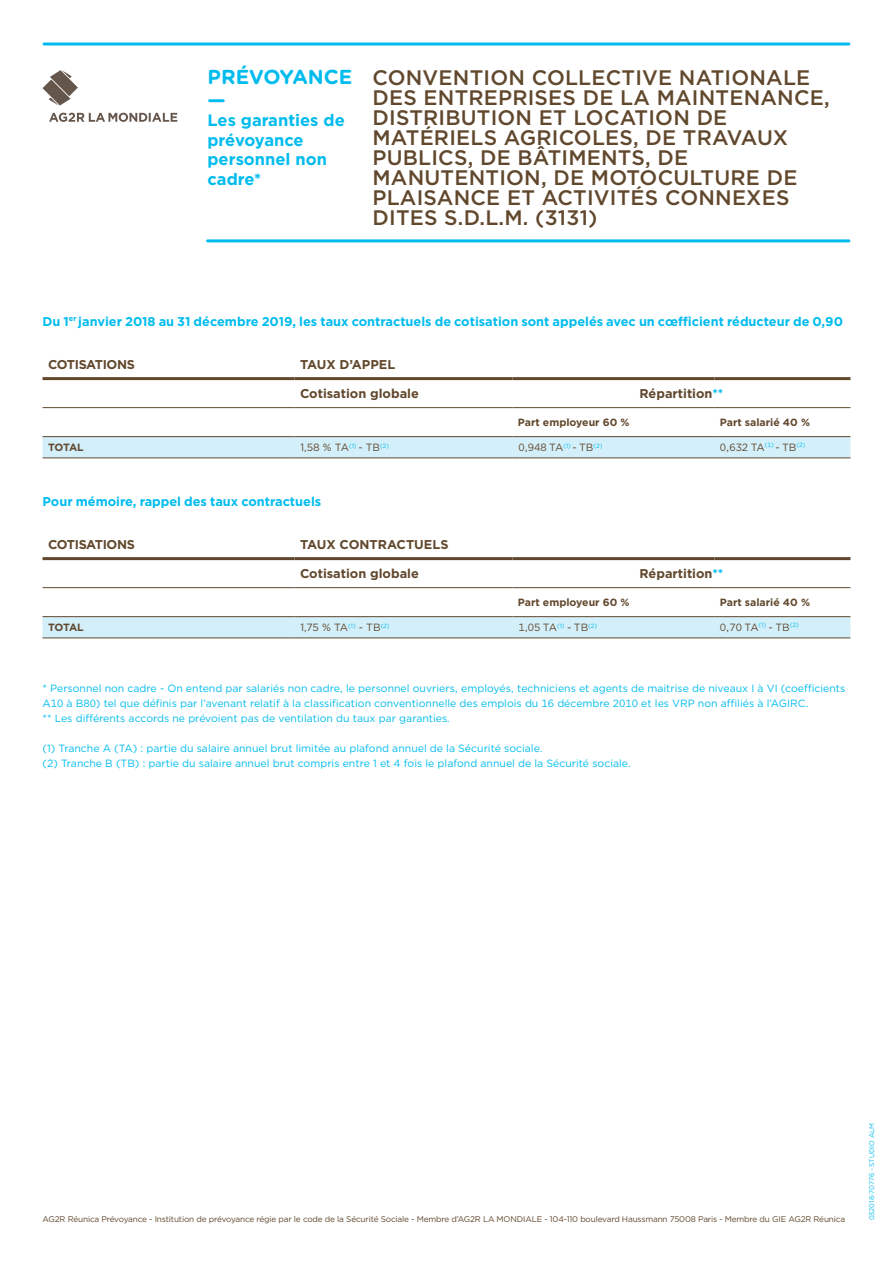
<style>
.page{position:relative;width:893px;height:1263px;background:#fff}
.page>*{position:absolute;margin:0;border:0;box-sizing:border-box;transform-origin:0 0}
.t1{font:500 21px/20px "Gotham";letter-spacing:.01em;color:#61482d}
.t2{font:700 20.25px/22.5px "Gotham Rounded";color:#00bcee}
.t3{font:700 16.5px/19.5px "Gotham";color:#00bcee}
.t4{font:700 12.75px "Gotham";color:#00bcee}
.t5{font:700 12.75px "Gotham";color:#61482d}
.t6{font:700 12.75px "Gotham";letter-spacing:-.03em;color:#61482d}
.t7{font:10.5px/15px "Gotham";color:#00bcee}
.t8{font:10.5px "Gotham";color:#61482d}
.t9{font:700 10.5px "Gotham";color:#61482d}
.t10{font:8.25px "Gotham";letter-spacing:-.02em;color:#61482d}
.t11{font:6.75px "Gotham";color:#00bcee}
.s1{color:#00bcee}
</style>
<div class="page">
<hr style="left:44px;top:43px;width:805px;height:3px;background:#00bcee">
<hr style="left:207px;top:239px;width:642px;height:3px;background:#00bcee">
<svg style="left:43px;top:380px;width:807px;height:29px"></svg>
<div style="left:43px;top:437px;width:807px;height:20px;background:#d3effa"></div>
<hr style="left:43px;top:377px;width:251px;height:3px;background:#61482d">
<hr style="left:294px;top:377px;width:218px;height:3px;background:#61482d">
<hr style="left:512px;top:377px;width:202px;height:3px;background:#61482d">
<hr style="left:714px;top:377px;width:136px;height:3px;background:#61482d">
<hr style="left:43px;top:457px;width:251px;height:1px;background:#61482d">
<hr style="left:294px;top:457px;width:218px;height:1px;background:#61482d">
<hr style="left:512px;top:457px;width:202px;height:1px;background:#61482d">
<hr style="left:714px;top:457px;width:136px;height:1px;background:#61482d">
<hr style="left:43px;top:407px;width:251px;height:1px;background:#61482d">
<hr style="left:294px;top:407px;width:218px;height:1px;background:#61482d">
<hr style="left:512px;top:407px;width:202px;height:1px;background:#61482d">
<hr style="left:714px;top:407px;width:136px;height:1px;background:#61482d">
<hr style="left:43px;top:436px;width:251px;height:1px;background:#61482d">
<hr style="left:294px;top:436px;width:218px;height:1px;background:#61482d">
<hr style="left:512px;top:436px;width:202px;height:1px;background:#61482d">
<hr style="left:714px;top:436px;width:136px;height:1px;background:#61482d">
<svg style="left:43px;top:560px;width:807px;height:29px"></svg>
<div style="left:43px;top:617px;width:807px;height:20px;background:#d3effa"></div>
<hr style="left:43px;top:557px;width:251px;height:3px;background:#61482d">
<hr style="left:294px;top:557px;width:218px;height:3px;background:#61482d">
<hr style="left:512px;top:557px;width:202px;height:3px;background:#61482d">
<hr style="left:714px;top:557px;width:136px;height:3px;background:#61482d">
<hr style="left:43px;top:587px;width:251px;height:1px;background:#61482d">
<hr style="left:294px;top:587px;width:218px;height:1px;background:#61482d">
<hr style="left:512px;top:587px;width:202px;height:1px;background:#61482d">
<hr style="left:714px;top:587px;width:136px;height:1px;background:#61482d">
<hr style="left:43px;top:616px;width:251px;height:1px;background:#61482d">
<hr style="left:294px;top:616px;width:218px;height:1px;background:#61482d">
<hr style="left:512px;top:616px;width:202px;height:1px;background:#61482d">
<hr style="left:714px;top:616px;width:136px;height:1px;background:#61482d">
<hr style="left:43px;top:637px;width:251px;height:1px;background:#61482d">
<hr style="left:294px;top:637px;width:218px;height:1px;background:#61482d">
<hr style="left:512px;top:637px;width:202px;height:1px;background:#61482d">
<hr style="left:714px;top:637px;width:136px;height:1px;background:#61482d">
<svg style="left:43px;top:70px;width:134px;height:52px"></svg>
<h2 class="t2" style="left:207px;top:65px;width:146px">PRÉVOYANCE —</h2>
<h3 class="t3" style="left:207px;top:111px;width:139px">Les garanties de prévoyance personnel non cadre*</h3>
<p class="t1" style="left:372px;top:67px;width:459px">CONVENTION COLLECTIVE NATIONALE<br>DES ENTREPRISES DE LA MAINTENANCE,<br>DISTRIBUTION ET LOCATION DE<br>MATÉRIELS AGRICOLES, DE TRAVAUX<br>PUBLICS, DE BÂTIMENTS, DE<br>MANUTENTION, DE MOTOCULTURE DE<br>PLAISANCE ET ACTIVITÉS CONNEXES<br>DITES S.D.L.M. (3131)</p>
<p class="t4" style="left:43px;top:313px;width:802px">Du 1<sup>er</sup> janvier 2018 au 31 décembre 2019, les taux contractuels de cotisation sont appelés avec un cœfficient réducteur de 0,90</p>
<p class="t6" style="left:48px;top:356px;width:88px">COTISATIONS</p>
<p class="t5" style="left:300px;top:356px;width:97px">TAUX D’APPEL</p>
<p class="t5" style="left:300px;top:385px;width:120px">Cotisation globale</p>
<p class="t5" style="left:639px;top:385px;width:85px">Répartition<span class="s1">**</span></p>
<p class="t9" style="left:518px;top:416px;width:113px">Part employeur 60 %</p>
<p class="t9" style="left:720px;top:416px;width:92px">Part salarié 40 %</p>
<p class="t9" style="left:48px;top:440px;width:37px">TOTAL</p>
<p class="t8" style="left:300px;top:441px;width:90px">1,58 % TA<sup>(1)</sup> - TB<sup>(2)</sup></p>
<p class="t8" style="left:518px;top:441px;width:86px">0,948 TA<sup>(1)</sup> - TB<sup>(2)</sup></p>
<p class="t8" style="left:720px;top:440px;width:87px">0,632 TA<sup>(1)</sup> - TB<sup>(2)</sup></p>
<p class="t4" style="left:43px;top:493px;width:280px">Pour mémoire, rappel des taux contractuels</p>
<p class="t6" style="left:48px;top:536px;width:88px">COTISATIONS</p>
<p class="t5" style="left:300px;top:536px;width:150px">TAUX CONTRACTUELS</p>
<p class="t5" style="left:300px;top:565px;width:120px">Cotisation globale</p>
<p class="t5" style="left:639px;top:565px;width:85px">Répartition<span class="s1">**</span></p>
<p class="t9" style="left:518px;top:596px;width:113px">Part employeur 60 %</p>
<p class="t9" style="left:720px;top:596px;width:92px">Part salarié 40 %</p>
<p class="t9" style="left:48px;top:620px;width:37px">TOTAL</p>
<p class="t8" style="left:300px;top:621px;width:91px">1,75 % TA<sup>(1)</sup> - TB<sup>(2)</sup></p>
<p class="t8" style="left:518px;top:621px;width:80px">1,05 TA<sup>(1)</sup> - TB<sup>(2)</sup></p>
<p class="t8" style="left:720px;top:620px;width:80px">0,70 TA<sup>(1)</sup> - TB<sup>(2)</sup></p>
<p class="t7" style="left:43px;top:681px;width:804px">* Personnel non cadre - On entend par salariés non cadre, le personnel ouvriers, employés, techniciens et agents de maitrise de niveaux I à VI (coefficients<br>A10 à B80) tel que définis par l’avenant relatif à la classification conventionnelle des emplois du 16 décembre 2010 et les VRP non affiliés à l’AGIRC.<br>** Les différents accords ne prévoient pas de ventilation du taux par garanties.</p>
<p class="t7" style="left:43px;top:741px;width:590px">(1) Tranche A (TA) : partie du salaire annuel brut limitée au plafond annuel de la Sécurité sociale.<br>(2) Tranche B (TB) : partie du salaire annuel brut compris entre 1 et 4 fois le plafond annuel de la Sécurité sociale.</p>
<p class="t10" style="left:43px;top:1213px;width:804px">AG2R Réunica Prévoyance - Institution de prévoyance régie par le code de la Sécurité Sociale - Membre d’AG2R LA MONDIALE - 104-110 boulevard Haussmann 75008 Paris - Membre du GIE AG2R Réunica</p>
<p class="t11" style="left:867px;top:1220px;width:99px;rotate:-90deg">032018-70776 - STUDIO ALM</p>
</div>
